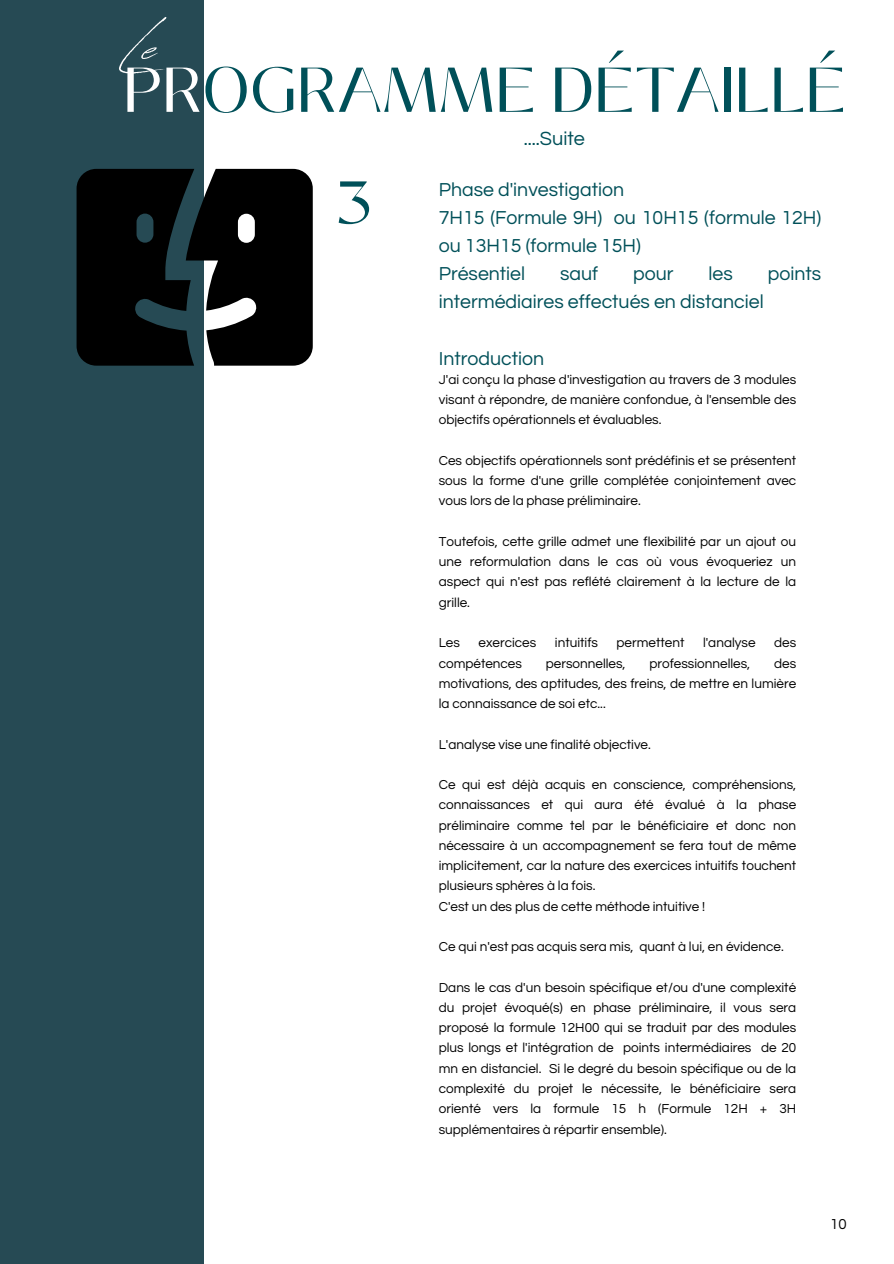
<style>
.page{position:relative;width:894px;height:1264px;background:#fff}
.page>*{position:absolute;margin:0;border:0;box-sizing:border-box;transform-origin:0 0}
.t1{font:68.85px "Revive 80 Signature";color:#fff}
.t2{font:63px "Black Mango";color:#005059}
.t3{font:60px "Black Mango";color:#005059}
.t4{font:19.8px "Questrial";color:#005059}
.t5{font:19.5px/28.2px "Questrial";color:#005059}
.t6{font:15px "Questrial";color:#000}
.t7{font:13.5px/20.2px "Questrial";color:#000;text-align:justify}
.s1{color:#fff}
</style>
<div class="page">
<div style="left:0;top:0;width:204px;height:1263px;background:#264a54"></div>
<svg style="left:76px;top:169px;width:237px;height:196px"></svg>
<h1 class="t1" style="left:123px;top:-5px;width:35px">Le</h1>
<p class="t2" style="left:123px;top:42px;width:724px"><span class="s1">PR</span>OGRAMME DÉTAILLÉ</p>
<p class="t3" style="left:336px;top:157px;width:37px">3</p>
<p class="t4" style="left:523px;top:129px;width:63px">....Suite</p>
<p class="t5" style="left:438px;top:176px;width:384px">Phase d'investigation<br>7H15 (Formule 9H) ou 10H15 (formule 12H) ou 13H15 (formule 15H)<br>Présentiel</p>
<p class="t5" style="left:560px;top:260px;width:40px">sauf</p>
<p class="t5" style="left:633px;top:260px;width:42px">pour</p>
<p class="t5" style="left:708px;top:260px;width:26px">les</p>
<p class="t5" style="left:767px;top:260px;width:55px">points</p>
<p class="t5" style="left:438px;top:288px;width:326px">intermédiaires effectués en distanciel</p>
<p class="t5" style="left:438px;top:344px;width:107px">Introduction</p>
<p class="t7" style="left:438px;top:369px;width:359px">J'ai conçu la phase d'investigation au travers de 3 modules visant à répondre, de manière confondue, à l'ensemble des objectifs opérationnels et évaluables.</p>
<p class="t7" style="left:438px;top:450px;width:359px">Ces objectifs opérationnels sont prédéfinis et se présentent sous la forme d'une grille complétée conjointement avec vous lors de la phase préliminaire.</p>
<p class="t7" style="left:438px;top:531px;width:359px">Toutefois, cette grille admet une flexibilité par un ajout ou une reformulation dans le cas où vous évoqueriez un aspect qui n'est pas reflété clairement à la lecture de la grille.</p>
<h3 class="t7" style="left:438px;top:633px;width:23px">Les</h3>
<h3 class="t7" style="left:478px;top:633px;width:59px">exercices</h3>
<h3 class="t7" style="left:554px;top:633px;width:45px">intuitifs</h3>
<h3 class="t7" style="left:616px;top:633px;width:69px">permettent</h3>
<h3 class="t7" style="left:702px;top:633px;width:54px">l'analyse</h3>
<h3 class="t7" style="left:774px;top:633px;width:24px">des</h3>
<h3 class="t7" style="left:438px;top:653px;width:85px">compétences</h3>
<h3 class="t7" style="left:545px;top:653px;width:81px">personnelles,</h3>
<h3 class="t7" style="left:649px;top:653px;width:102px">professionnelles,</h3>
<h3 class="t7" style="left:438px;top:653px;width:359px;text-indent:335px">des motivations, des aptitudes, des freins, de mettre en lumière la connaissance de soi etc...</h3>
<p class="t7" style="left:438px;top:734px;width:213px">L'analyse vise une finalité objective.</p>
<p class="t7" style="left:438px;top:774px;width:359px">Ce qui est déjà acquis en conscience, compréhensions, connaissances et qui aura été évalué à la phase préliminaire comme tel par le bénéficiaire et donc non nécessaire à un accompagnement se fera tout de même implicitement, car la nature des exercices intuitifs touchent plusieurs sphères à la fois.</p>
<p class="t7" style="left:438px;top:896px;width:268px">C'est un des plus de cette méthode intuitive !</p>
<p class="t7" style="left:438px;top:936px;width:346px">Ce qui n'est pas acquis sera mis, quant à lui, en évidence.</p>
<p class="t7" style="left:438px;top:977px;width:359px">Dans le cas d'un besoin spécifique et/ou d'une complexité du projet évoqué(s) en phase préliminaire, il vous sera proposé la formule 12H00 qui se traduit par des modules plus longs et l'intégration de points intermédiaires de 20 mn en distanciel. Si le degré du besoin spécifique ou de la complexité du projet le nécessite, le bénéficiaire sera orienté vers la formule 15 h (Formule 12H + 3H supplémentaires à répartir ensemble).</p>
<p class="t6" style="left:830px;top:1216px;width:18px">10</p>
</div>
